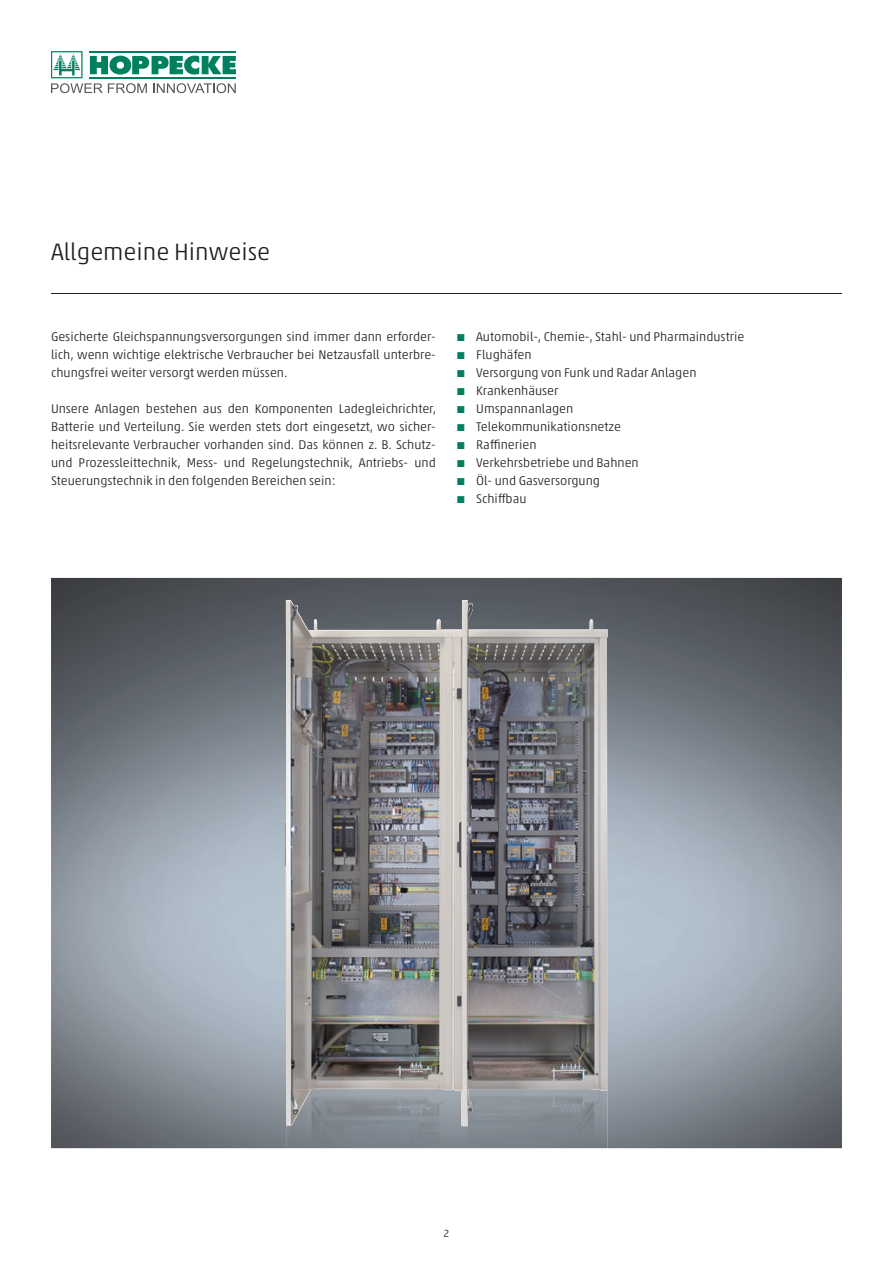
<style>
.page{position:relative;width:893px;height:1263px;background:#fff}
.page>*{position:absolute;margin:0;border:0;box-sizing:border-box;transform-origin:0 0}
.t1{font:300 24px "Akko Pro";color:#231f20}
.t2{font:300 12.75px/18px "Akko Pro";color:#231f20;text-align:justify}
.t3{font:300 10.5px "Akko Pro";color:#231f20}
.s1{color:#00805f}
</style>
<div class="page">
<svg style="left:51px;top:51px;width:185px;height:42px"></svg>
<hr style="left:51px;top:293px;width:791px;height:1px;background:#231f20">
<img style="left:51px;top:578px;width:791px;height:570px">
<img style="left:285px;top:600px;width:323px;height:548px">
<img style="left:286px;top:1089px;width:321px;height:37px">
<h1 class="t1" style="left:51px;top:237px;width:221px">Allgemeine Hinweise</h1>
<p class="t2" style="left:51px;top:328px;width:386px">Gesicherte Gleichspannungsversorgungen sind immer dann erforder&shy;lich, wenn wichtige elektrische Verbraucher bei Netzausfall unterbre&shy;chungsfrei weiter versorgt werden müssen.</p>
<p class="t2" style="left:51px;top:400px;width:387px">Unsere Anlagen bestehen aus den Komponenten Ladegleichrichter, Batterie und Verteilung. Sie werden stets dort eingesetzt, wo sicher&shy;heitsrelevante Verbraucher vorhanden sind. Das können z. B. Schutz&shy;und Prozessleittechnik, Mess- und Regelungstechnik, Antriebs- und Steuerungstechnik in den folgenden Bereichen sein:</p>
<p class="t2" style="left:457px;top:327px;width:289px"><span class="s1">■</span> Automobil-, Chemie-, Stahl- und Pharmaindustrie</p>
<p class="t2" style="left:457px;top:346px;width:76px"><span class="s1">■</span> Flughäfen</p>
<p class="t2" style="left:457px;top:364px;width:241px"><span class="s1">■</span> Versorgung von Funk und Radar Anlagen</p>
<p class="t2" style="left:457px;top:382px;width:103px"><span class="s1">■</span> Krankenhäuser</p>
<p class="t2" style="left:457px;top:400px;width:118px"><span class="s1">■</span> Umspannanlagen</p>
<p class="t2" style="left:457px;top:418px;width:165px"><span class="s1">■</span> Telekommunikationsnetze</p>
<p class="t2" style="left:457px;top:436px;width:81px"><span class="s1">■</span> Raffinerien</p>
<p class="t2" style="left:457px;top:454px;width:183px"><span class="s1">■</span> Verkehrsbetriebe und Bahnen</p>
<p class="t2" style="left:457px;top:472px;width:144px"><span class="s1">■</span> Öl- und Gasversorgung</p>
<p class="t2" style="left:457px;top:490px;width:71px"><span class="s1">■</span> Schiffbau</p>
<p class="t3" style="left:444px;top:1227px;width:7px">2</p>
</div>
